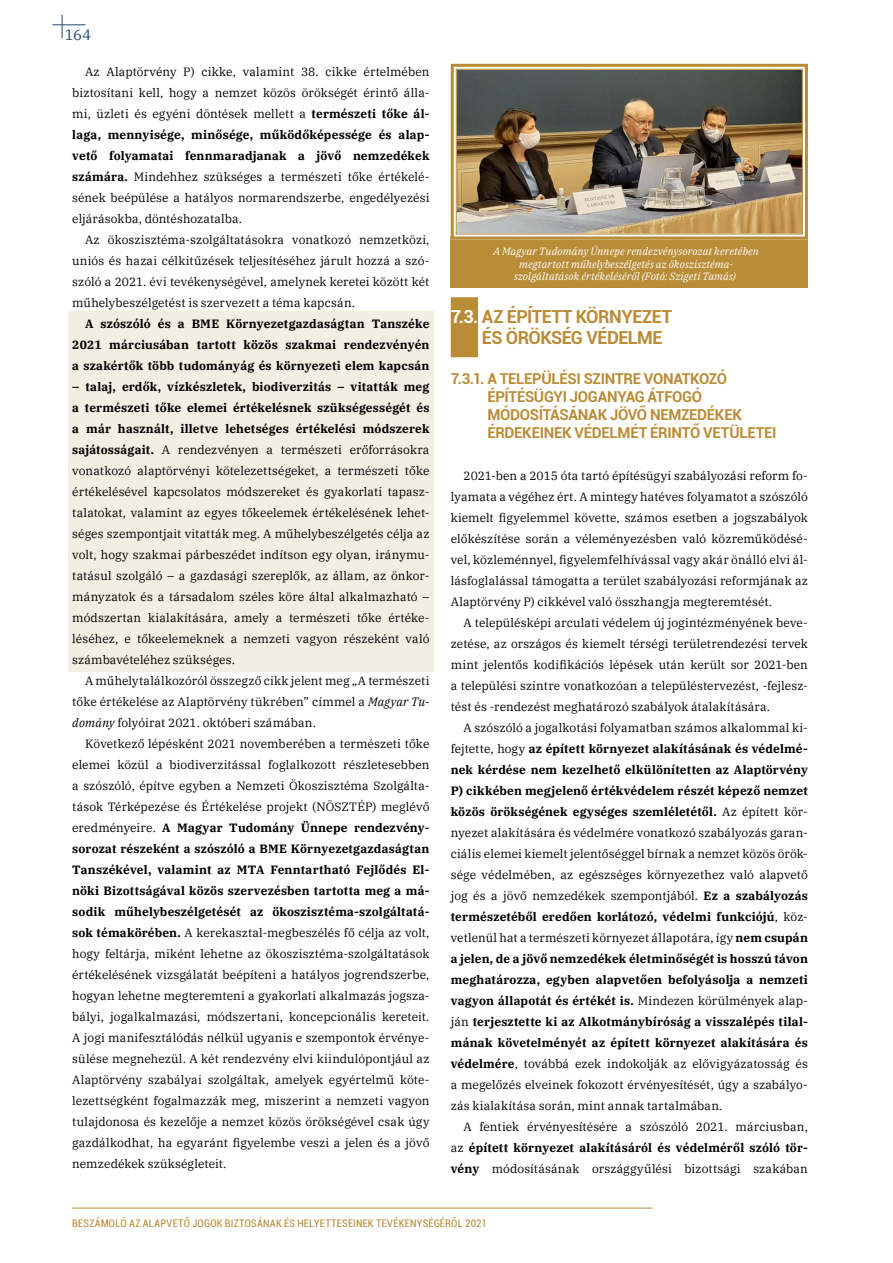
<style>
.page{position:relative;width:893px;height:1263px;background:#fff}
.page>*{position:absolute;margin:0;border:0;box-sizing:border-box;transform-origin:0 0}
.t1{font:700 18px/21.6px "Roboto";letter-spacing:-.03em;color:#b98c37}
.t2{font:700 15px/18px "Roboto";letter-spacing:-.02em;color:#b98c37}
.t3{font:15px "IBM Plex Serif";color:#214868}
.t4{font:12px/21px "IBM Plex Serif";letter-spacing:.01em;color:#000;text-align:justify}
.t5{font:700 12px/21px "IBM Plex Serif";letter-spacing:.01em;color:#000;text-align:justify}
.t6{font:italic 10.5px/12.6px "IBM Plex Serif";letter-spacing:.01em;color:#fff;text-align:center}
.t7{font:condensed 10.5px "Roboto";letter-spacing:.02em;color:#b98c37}
.s1{font-weight:700}
.s2{font-style:italic}
.s3{color:#fff}
</style>
<div class="page">
<svg style="left:62px;top:15px;width:1px;height:23px"></svg>
<hr style="left:52px;top:24px;width:34px;height:1px;background:#214868">
<hr style="left:72px;top:1208px;width:580px;height:1px;background:#b98c37">
<div style="left:68px;top:312px;width:366px;height:360px;background:#f4ede2"></div>
<div style="left:451px;top:236px;width:357px;height:51px;background:#b98c37"></div>
<div style="left:451px;top:297px;width:27px;height:60px;background:#b98c37"></div>
<img style="left:450px;top:63px;width:358px;height:178px">
<div style="left:456px;top:69px;width:347px;height:165px;border:1px solid #b98c37"></div>
<p class="t3" style="left:65px;top:24px;width:28px">164</p>
<p class="t4" style="left:72px;top:60px;width:359px;text-indent:13px">Az Alaptörvény P) cikke, valamint 38. cikke értelmében biztosítani kell, hogy a nemzet közös örökségét érintő álla&shy;mi, üzleti és egyéni döntések mellett a <span class="s1">természeti tőke ál&shy;laga, mennyisége, minősége, működőképessége és alap&shy;vető folyamatai fennmaradjanak a jövő nemzedékek számára.</span> Mindehhez szükséges a természeti tőke értékelé&shy;sének beépülése a hatályos normarendszerbe, engedélyezési eljárásokba, döntéshozatalba.</p>
<p class="t4" style="left:72px;top:228px;width:359px;text-indent:13px">Az ökoszisztéma-szolgáltatásokra vonatkozó nemzetközi, uniós és hazai célkitűzések teljesítéséhez járult hozzá a szó&shy;szóló a 2021. évi tevékenységével, amelynek keretei között két műhelybeszélgetést is szervezett a téma kapcsán.</p>
<p class="t5" style="left:72px;top:312px;width:359px;text-indent:13px">A szószóló és a BME Környezetgazdaságtan Tanszéke 2021 márciusában tartott közös szakmai rendezvényén a szakértők több tudományág és környezeti elem kapcsán</p>
<p class="t4" style="left:72px;top:375px;width:359px"><span class="s1">– talaj, erdők, vízkészletek, biodiverzitás – vitatták meg a természeti tőke elemei értékelésnek szükségességét és a már használt, illetve lehetséges értékelési módszerek sajátosságait.</span> A rendezvényen a természeti erőforrásokra vonatkozó alaptörvényi kötelezettségeket, a természeti tőke értékelésével kapcsolatos módszereket és gyakorlati tapasz&shy;talatokat, valamint az egyes tőkeelemek értékelésének lehet&shy;séges szempontjait vitatták meg. A műhelybeszélgetés célja az volt, hogy szakmai párbeszédet indítson egy olyan, iránymu&shy;tatásul szolgáló – a gazdasági szereplők, az állam, az önkor&shy;mányzatok és a társadalom széles köre által alkalmazható – módszertan kialakítására, amely a természeti tőke értéke&shy;léséhez, e tőkeelemeknek a nemzeti vagyon részeként való számbavételéhez szükséges.</p>
<p class="t4" style="left:72px;top:669px;width:359px;text-indent:13px">A műhelytalálkozóról összegző cikk jelent meg „A természeti tőke értékelése az Alaptörvény tükrében” címmel a <span class="s2">Magyar Tu&shy;domány</span> folyóirat 2021. októberi számában.</p>
<p class="t4" style="left:72px;top:732px;width:359px;text-indent:13px">Következő lépésként 2021 novemberében a természeti tőke elemei közül a biodiverzitással foglalkozott részletesebben a szószóló, építve egyben a Nemzeti Ökoszisztéma Szolgálta&shy;tások Térképezése és Értékelése projekt (NÖSZTÉP) meglévő eredményeire. <span class="s1">A Magyar Tudomány Ünnepe rendezvény&shy;sorozat részeként a szószóló a BME Környezetgazdaságtan Tanszékével, valamint az MTA Fenntartható Fejlődés El&shy;nöki Bizottságával közös szervezésben tartotta meg a má&shy;sodik műhelybeszélgetését az ökoszisztéma-szolgáltatá&shy;sok témakörében.</span> A kerekasztal-megbeszélés fő célja az volt, hogy feltárja, miként lehetne az ökoszisztéma-szolgáltatások értékelésének vizsgálatát beépíteni a hatályos jogrendszerbe, hogyan lehetne megteremteni a gyakorlati alkalmazás jogsza&shy;bályi, jogalkalmazási, módszertani, koncepcionális kereteit.<br>A jogi manifesztálódás nélkül ugyanis e szempontok érvénye&shy;sülése megnehezül. A két rendezvény elvi kiindulópontjául az Alaptörvény szabályai szolgáltak, amelyek egyértelmű köte&shy;lezettségként fogalmazzák meg, miszerint a nemzeti vagyon tulajdonosa és kezelője a nemzet közös örökségével csak úgy gazdálkodhat, ha egyaránt figyelembe veszi a jelen és a jövő nemzedékek szükségleteit.</p>
<p class="t6" style="left:493px;top:244px;width:267px">A Magyar Tudomány Ünnepe rendezvénysorozat keretében megtartott műhelybeszélgetés az ökoszisztéma&shy;szolgáltatások értékeléséről (Fotó: Szigeti Tamás)</p>
<h1 class="t1" style="left:482px;top:305px;width:192px;text-indent:-31px"><span class="s3">7.3.</span> AZ ÉPÍTETT KÖRNYEZET<br>ÉS ÖRÖKSÉG VÉDELME</h1>
<p class="t2" style="left:487px;top:369px;width:291px;text-indent:-37px">7.3.1. A TELEPÜLÉSI SZINTRE VONATKOZÓ ÉPÍTÉSÜGYI JOGANYAG ÁTFOGÓ MÓDOSÍTÁSÁNAK JÖVŐ NEMZEDÉKEK ÉRDEKEINEK VÉDELMÉT ÉRINTŐ VETÜLETEI</p>
<p class="t4" style="left:451px;top:464px;width:359px;text-indent:13px">2021-ben a 2015 óta tartó építésügyi szabályozási reform fo&shy;lyamata a végéhez ért. A mintegy hatéves folyamatot a szószóló kiemelt figyelemmel követte, számos esetben a jogszabályok előkészítése során a véleményezésben való közreműködésé&shy;vel, közleménnyel, figyelemfelhívással vagy akár önálló elvi ál&shy;lásfoglalással támogatta a terület szabályozási reformjának az Alaptörvény P) cikkével való összhangja megteremtését.</p>
<p class="t4" style="left:451px;top:611px;width:359px;text-indent:13px">A településképi arculati védelem új jogintézményének beve&shy;zetése, az országos és kiemelt térségi területrendezési tervek mint jelentős kodifikációs lépések után került sor 2021-ben a települési szintre vonatkozóan a településtervezést, -fejlesz&shy;tést és -rendezést meghatározó szabályok átalakítására.</p>
<p class="t4" style="left:451px;top:716px;width:359px;text-indent:13px">A szószóló a jogalkotási folyamatban számos alkalommal ki&shy;fejtette, hogy <span class="s1">az épített környezet alakításának és védelmé&shy;nek kérdése nem kezelhető elkülönítetten az Alaptörvény P) cikkében megjelenő értékvédelem részét képező nemzet közös örökségének egységes szemléletétől.</span> Az épített kör&shy;nyezet alakítására és védelmére vonatkozó szabályozás garan&shy;ciális elemei kiemelt jelentőséggel bírnak a nemzet közös örök&shy;sége védelmében, az egészséges környezethez való alapvető jog és a jövő nemzedékek szempontjából. <span class="s1">Ez a szabályozás természetéből eredően korlátozó, védelmi funkciójú</span>, köz&shy;vetlenül hat a természeti környezet állapotára, így <span class="s1">nem csupán a jelen, de a jövő nemzedékek életminőségét is hosszú távon meghatározza, egyben alapvetően befolyásolja a nemzeti vagyon állapotát és értékét is.</span> Mindezen körülmények alap&shy;ján <span class="s1">terjesztette ki az Alkotmánybíróság a visszalépés tilal&shy;mának követelményét az épített környezet alakítására és védelmére</span>, továbbá ezek indokolják az elővigyázatosság és a megelőzés elveinek fokozott érvényesítését, úgy a szabályo&shy;zás kialakítása során, mint annak tartalmában.</p>
<p class="t4" style="left:451px;top:1115px;width:359px;text-indent:13px">A fentiek érvényesítésére a szószóló 2021. márciusban, az <span class="s1">épített környezet alakításáról és védelméről szóló tör&shy;vény</span> módosításának országgyűlési bizottsági szakában</p>
<p class="t7" style="left:72px;top:1215px;width:416px">BESZÁMOLÓ AZ ALAPVETŐ JOGOK BIZTOSÁNAK ÉS HELYETTESEINEK TEVÉKENYSÉGÉRŐL 2021</p>
</div>
